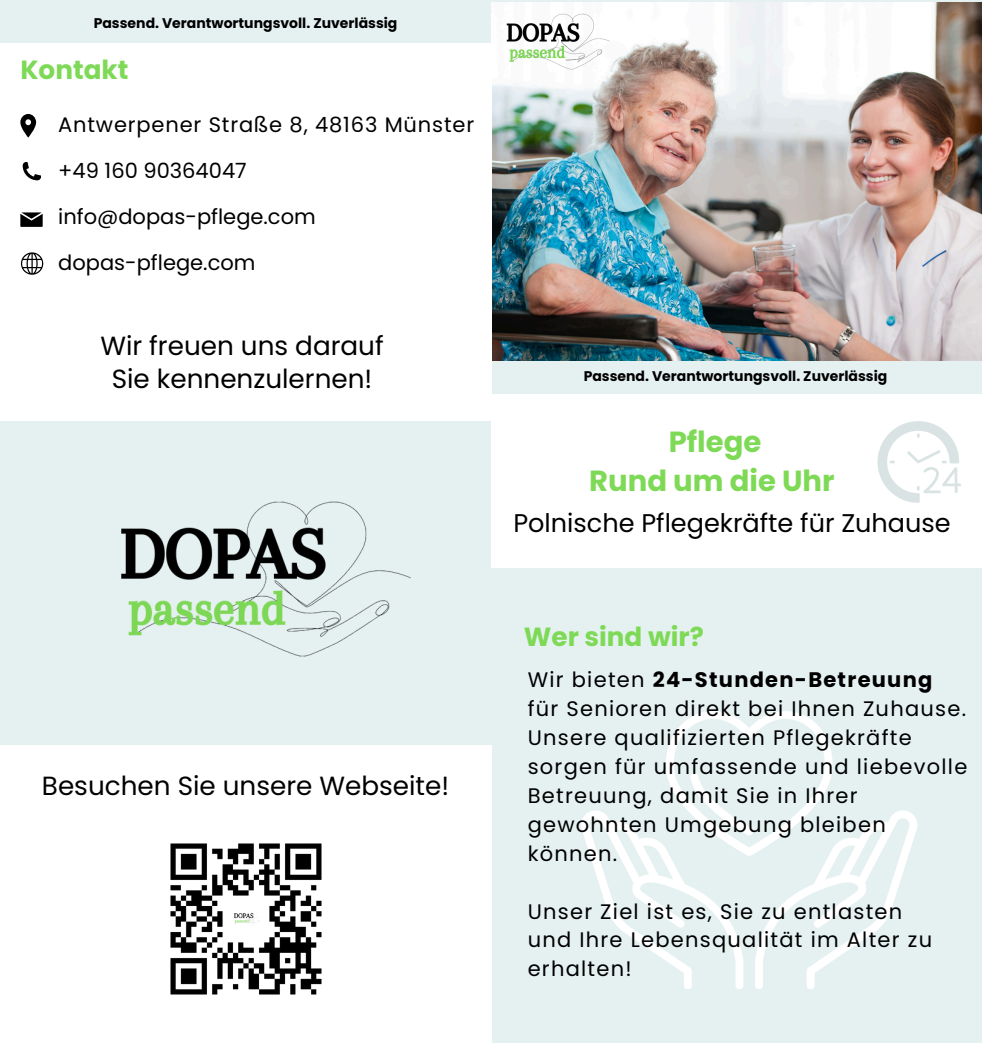
<style>
.page{position:relative;width:982px;height:1043px;background:#fff}
.page>*{position:absolute;margin:0;border:0;box-sizing:border-box;transform-origin:0 0}
.t1{font:700 29.05px/39.4px "Poppins";color:#7eda56;text-align:center}
.t2{font:26.25px/32.9px "Poppins";color:#000;text-align:center}
.t3{font:700 26.25px "Poppins";color:#7eda56}
.t4{font:25.55px "Poppins";color:#000}
.t5{font:21px/28.9px "Poppins";letter-spacing:.06em;color:#000}
.t6{font:21px/45.9px "Poppins";letter-spacing:.04em;color:#000}
.t7{font:21px "Poppins";color:#000}
.t8{font:700 14px "Poppins";color:#000}
.s1{font-weight:700}
</style>
<div class="page">
<div style="left:0;top:0;width:982px;height:1042px;background:#e5f1f1"></div>
<img style="left:491px;top:2px;width:491px;height:359px">
<div style="left:491px;top:390px;width:491px;height:177px;background:#fff"></div>
<svg style="left:877px;top:421px;width:84px;height:81px"></svg>
<svg style="left:581px;top:711px;width:336px;height:277px"></svg>
<img style="left:491px;top:2px;width:148px;height:117px">
<div style="left:491px;top:361px;width:491px;height:32px;background:#e5f1f1"></div>
<div style="left:0;top:43px;width:491px;height:377px;background:#fff"></div>
<svg style="left:20px;top:212px;width:23px;height:15px"></svg>
<svg style="left:23px;top:162px;width:18px;height:18px"></svg>
<svg style="left:21px;top:252px;width:22px;height:23px"></svg>
<svg style="left:20px;top:114px;width:16px;height:23px"></svg>
<div style="left:0;top:745px;width:491px;height:297px;background:#fff"></div>
<img style="left:170px;top:843px;width:152px;height:152px">
<img style="left:1px;top:390px;width:491px;height:396px">
<h1 class="t8" style="left:94px;top:13px;width:305px">Passend. Verantwortungsvoll. Zuverlässig</h1>
<p class="t3" style="left:20px;top:52px;width:110px">Kontakt</p>
<p class="t6" style="left:58px;top:102px;width:417px">Antwerpener Straße 8, 48163 Münster +49 160 90364047 info@dopas-pflege.com</p>
<p class="t7" style="left:58px;top:248px;width:199px">dopas-pflege.com</p>
<h1 class="t2" style="left:100px;top:329px;width:285px">Wir freuen uns darauf<br>Sie kennenzulernen!</h1>
<h3 class="t2" style="left:42px;top:769px;width:409px">Besuchen Sie unsere Webseite!</h3>
<p class="t8" style="left:584px;top:366px;width:305px">Passend. Verantwortungsvoll. Zuverlässig</p>
<p class="t1" style="left:589px;top:421px;width:247px">Pflege<br>Rund um die Uhr</p>
<p class="t4" style="left:513px;top:505px;width:439px">Polnische Pflegekräfte für Zuhause</p>
<p class="t3" style="left:524px;top:618px;width:181px">Wer sind wir?</p>
<p class="t5" style="left:528px;top:665px;width:441px">Wir bieten <span class="s1">24-Stunden-Betreuung </span>für Senioren direkt bei Ihnen Zuhause.<br>Unsere qualifizierten Pflegekräfte sorgen für umfassende und liebevolle<br>Betreuung, damit Sie in Ihrer gewohnten Umgebung bleiben können.</p>
<p class="t5" style="left:528px;top:896px;width:406px">Unser Ziel ist es, Sie zu entlasten und Ihre Lebensqualität im Alter zu erhalten!</p>
</div>
